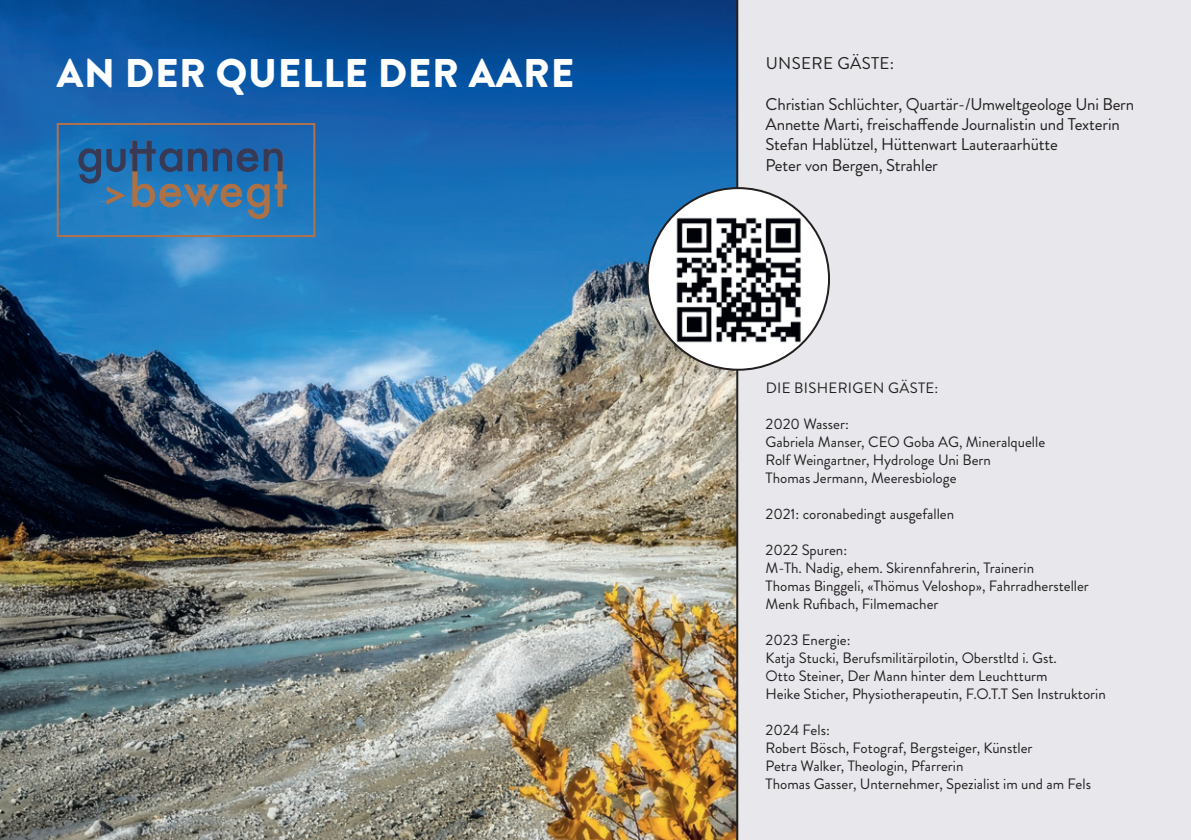
<style>
.page{position:relative;width:1191px;height:840px;background:#fff}
.page>*{position:absolute;margin:0;border:0;box-sizing:border-box;transform-origin:0 0}
.t1{font:900 40px "Brandon Grotesque";letter-spacing:.02em;color:#fff}
.t2{font:17px/20.4px "Brandon Grotesque";letter-spacing:-.01em;color:#231f20}
.t3{font:17px "Brandon Grotesque";letter-spacing:.02em;color:#231f20}
.t4{font:15px/18px "Brandon Grotesque";color:#231f20}
.t5{font:15px "Brandon Grotesque";letter-spacing:.02em;color:#231f20}
</style>
<div class="page">
<img style="left:0;top:0;width:736px;height:839px">
<div style="left:737px;top:0;width:454px;height:839px;background:#e8e8ec"></div>
<hr style="left:736px;top:0;width:2px;height:839px;background:#231f20">
<svg style="left:78px;top:141px;width:209px;height:78px;background:#346c9c"></svg>
<div style="left:57px;top:123px;width:258px;height:114px;border:2px solid #b1714a"></div>
<div style="left:647px;top:188px;width:182px;height:181px;background:#fff;border-radius:50%"></div>
<img style="left:662px;top:203px;width:152px;height:151px">
<h1 class="t1" style="left:57px;top:44px;width:519px">AN DER QUELLE DER AARE</h1>
<p class="t3" style="left:765px;top:51px;width:130px">UNSERE GÄSTE:</p>
<p class="t2" style="left:765px;top:94px;width:370px">Christian Schlüchter, Quartär-/Umweltgeologe Uni Bern Annette Marti, freischaffende Journalistin und Texterin Stefan Hablützel, Hüttenwart Lauteraarhütte<br>Peter von Bergen, Strahler</p>
<p class="t5" style="left:765px;top:377px;width:174px">DIE BISHERIGEN GÄSTE:</p>
<p class="t4" style="left:765px;top:415px;width:281px">2020 Wasser:<br>Gabriela Manser, CEO Goba AG, Mineralquelle<br>Rolf Weingartner, Hydrologe Uni Bern<br>Thomas Jermann, Meeresbiologe</p>
<p class="t4" style="left:765px;top:505px;width:190px">2021: coronabedingt ausgefallen</p>
<p class="t4" style="left:765px;top:541px;width:325px">2022 Spuren:<br>M-Th. Nadig, ehem. Skirennfahrerin, Trainerin<br>Thomas Binggeli, «Thömus Veloshop», Fahrradhersteller Menk Rufibach, Filmemacher</p>
<p class="t4" style="left:765px;top:631px;width:342px">2023 Energie:<br>Katja Stucki, Berufsmilitärpilotin, Oberstltd i. Gst.<br>Otto Steiner, Der Mann hinter dem Leuchtturm<br>Heike Sticher, Physiotherapeutin, F.O.T.T Sen Instruktorin</p>
<p class="t4" style="left:765px;top:721px;width:327px">2024 Fels:<br>Robert Bösch, Fotograf, Bergsteiger, Künstler<br>Petra Walker, Theologin, Pfarrerin<br>Thomas Gasser, Unternehmer, Spezialist im und am Fels</p>
</div>
